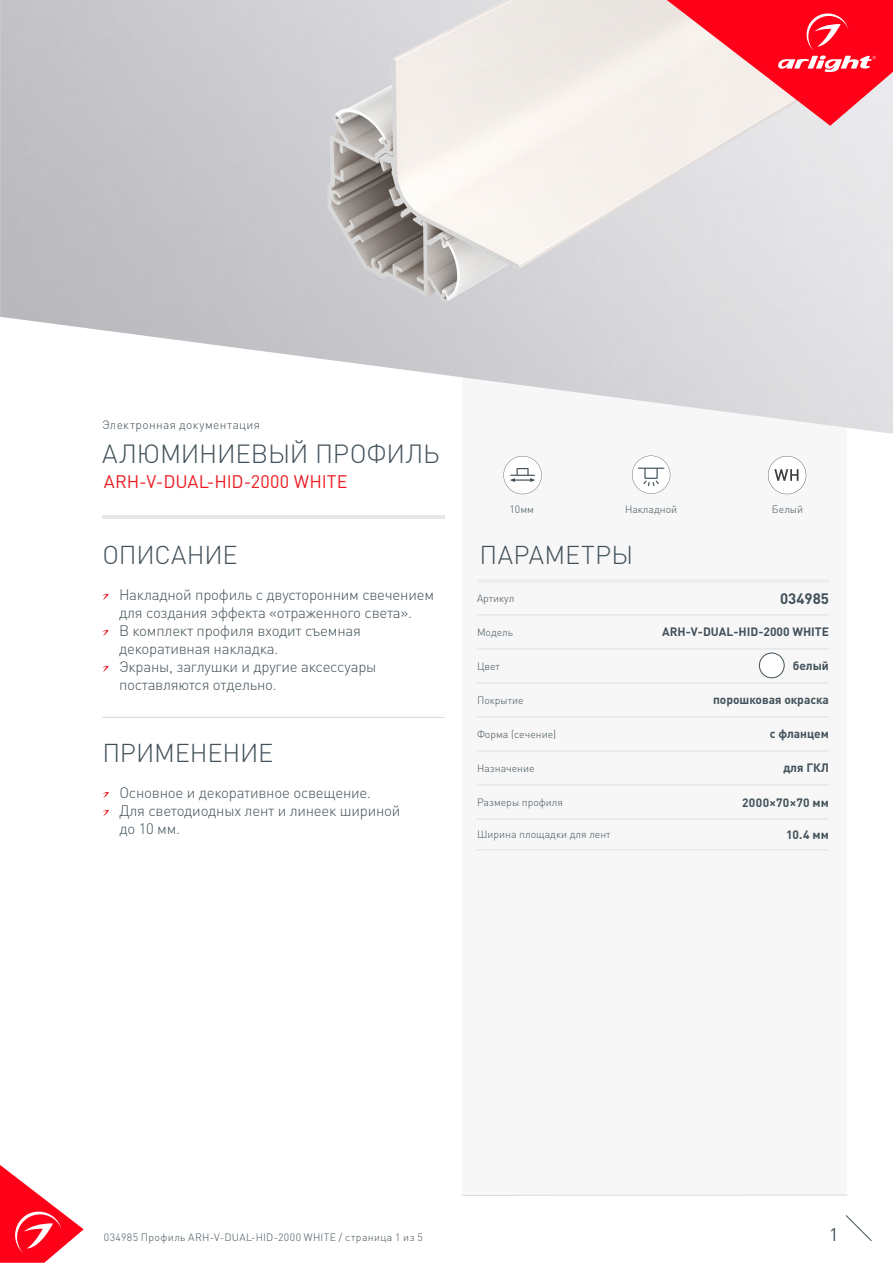
<style>
.page{position:relative;width:893px;height:1263px;background:#fff}
.page>*{position:absolute;margin:0;border:0;box-sizing:border-box;transform-origin:0 0}
.t1{font:300 25.95px "DIN Pro";letter-spacing:-.01em;color:#425159}
.t2{font:300 25.5px "DIN Pro";letter-spacing:-.005em;color:#425159}
.t3{font:300 25.5px "DIN Pro";letter-spacing:.015em;color:#425159}
.t4{font:18px "DIN Pro";letter-spacing:.01em;color:#ee1d23}
.t5{font:18px "DIN Pro";color:#425159}
.t6{font:300 15px/18px "DIN Pro";letter-spacing:-.015em;color:#425159}
.t7{font:700 15px "DIN Pro";color:#425159}
.t8{font:700 12px "DIN Pro";color:#425159}
.t9{font:300 12px "DIN Pro";letter-spacing:.03em;color:#425159}
.t10{font:700 12px "DIN Pro";letter-spacing:.025em;color:#425159}
.t11{font:300 10.5px "DIN Pro";color:#425159}
.t12{font:300 10.5px "DIN Pro";letter-spacing:.04em;color:#425159}
</style>
<div class="page">
<svg style="left:0;top:1165px;width:84px;height:98px"></svg>
<svg style="left:845px;top:1215px;width:27px;height:26px"></svg>
<div style="left:462px;top:250px;width:385px;height:946px;background:#f7f7f8"></div>
<img style="left:0;top:0;width:893px;height:434px">
<hr style="left:477px;top:579px;width:148px;height:4px;background:#eeeeef">
<hr style="left:625px;top:579px;width:204px;height:4px;background:#eeeeef">
<hr style="left:477px;top:614px;width:148px;height:1px;background:#e6e7e9">
<hr style="left:625px;top:614px;width:204px;height:1px;background:#e6e7e9">
<hr style="left:477px;top:648px;width:148px;height:2px;background:#e6e7e9">
<hr style="left:625px;top:648px;width:204px;height:2px;background:#e6e7e9">
<hr style="left:477px;top:682px;width:148px;height:2px;background:#e6e7e9">
<hr style="left:625px;top:682px;width:204px;height:2px;background:#e6e7e9">
<hr style="left:477px;top:716px;width:148px;height:2px;background:#e6e7e9">
<hr style="left:625px;top:716px;width:204px;height:2px;background:#e6e7e9">
<hr style="left:477px;top:750px;width:148px;height:2px;background:#e6e7e9">
<hr style="left:625px;top:750px;width:204px;height:2px;background:#e6e7e9">
<hr style="left:477px;top:784px;width:148px;height:2px;background:#e6e7e9">
<hr style="left:625px;top:784px;width:204px;height:2px;background:#e6e7e9">
<hr style="left:477px;top:818px;width:148px;height:2px;background:#e6e7e9">
<hr style="left:625px;top:818px;width:204px;height:2px;background:#e6e7e9">
<hr style="left:477px;top:849px;width:148px;height:2px;background:#e6e7e9">
<hr style="left:625px;top:849px;width:204px;height:2px;background:#e6e7e9">
<hr style="left:462px;top:1195px;width:385px;height:1px;background:#dcdddf">
<svg style="left:667px;top:0;width:226px;height:126px;background:#f96c78"></svg>
<svg style="left:102px;top:792px;width:7px;height:6px"></svg>
<svg style="left:102px;top:810px;width:7px;height:6px"></svg>
<hr style="left:102px;top:717px;width:343px;height:1px;background:#dcdddf">
<svg style="left:503px;top:456px;width:39px;height:38px"></svg>
<svg style="left:632px;top:456px;width:38px;height:38px"></svg>
<svg style="left:102px;top:594px;width:7px;height:6px"></svg>
<svg style="left:102px;top:630px;width:7px;height:6px"></svg>
<svg style="left:102px;top:666px;width:7px;height:6px"></svg>
<svg style="left:768px;top:456px;width:38px;height:38px"></svg>
<div style="left:759px;top:653px;width:25px;height:25px;background:#fff;border-radius:50%"></div>
<div style="left:759px;top:653px;width:25px;height:25px;border:1px solid #425159;border-radius:50%"></div>
<hr style="left:102px;top:515px;width:342px;height:3px;background:#e6e7e9">
<p class="t9" style="left:102px;top:417px;width:160px">Электронная документация</p>
<p class="t1" style="left:102px;top:436px;width:339px">АЛЮМИНИЕВЫЙ ПРОФИЛЬ</p>
<p class="t4" style="left:104px;top:470px;width:245px">ARH-V-DUAL-HID-2000 WHITE</p>
<p class="t2" style="left:102px;top:537px;width:137px">ОПИСАНИЕ</p>
<p class="t6" style="left:119px;top:584px;width:317px">Накладной профиль с двусторонним свечением для создания эффекта «отраженного света».</p>
<p class="t6" style="left:119px;top:620px;width:243px">В комплект профиля входит съемная декоративная накладка.</p>
<p class="t6" style="left:119px;top:656px;width:259px">Экраны, заглушки и другие аксессуары поставляются отдельно.</p>
<p class="t2" style="left:102px;top:735px;width:172px">ПРИМЕНЕНИЕ</p>
<p class="t6" style="left:119px;top:782px;width:253px">Основное и декоративное освещение.</p>
<p class="t6" style="left:119px;top:800px;width:283px">Для светодиодных лент и линеек шириной до 10 мм.</p>
<p class="t11" style="left:510px;top:502px;width:26px">10мм</p>
<p class="t11" style="left:625px;top:502px;width:54px">Накладной</p>
<p class="t11" style="left:772px;top:502px;width:33px">Белый</p>
<p class="t3" style="left:479px;top:537px;width:155px">ПАРАМЕТРЫ</p>
<p class="t11" style="left:477px;top:591px;width:39px">Артикул</p>
<p class="t7" style="left:780px;top:588px;width:50px">034985</p>
<p class="t11" style="left:477px;top:625px;width:38px">Модель</p>
<p class="t8" style="left:662px;top:624px;width:168px">ARH-V-DUAL-HID-2000 WHITE</p>
<p class="t11" style="left:477px;top:659px;width:24px">Цвет</p>
<p class="t8" style="left:793px;top:658px;width:38px">белый</p>
<p class="t11" style="left:477px;top:693px;width:48px">Покрытие</p>
<p class="t8" style="left:713px;top:692px;width:117px">порошковая окраска</p>
<p class="t11" style="left:477px;top:727px;width:81px">Форма (сечение)</p>
<p class="t8" style="left:770px;top:726px;width:61px">с фланцем</p>
<p class="t11" style="left:477px;top:761px;width:59px">Назначение</p>
<p class="t8" style="left:783px;top:760px;width:47px">для ГКЛ</p>
<p class="t11" style="left:477px;top:795px;width:87px">Размеры профиля</p>
<p class="t10" style="left:742px;top:794px;width:88px">2000×70×70 мм</p>
<p class="t11" style="left:477px;top:827px;width:135px">Ширина площадки для лент</p>
<p class="t8" style="left:786px;top:826px;width:44px">10.4 мм</p>
<p class="t12" style="left:104px;top:1230px;width:321px">034985 Профиль ARH-V-DUAL-HID-2000 WHITE / страница 1 из 5</p>
<p class="t5" style="left:829px;top:1222px;width:11px">1</p>
</div>
